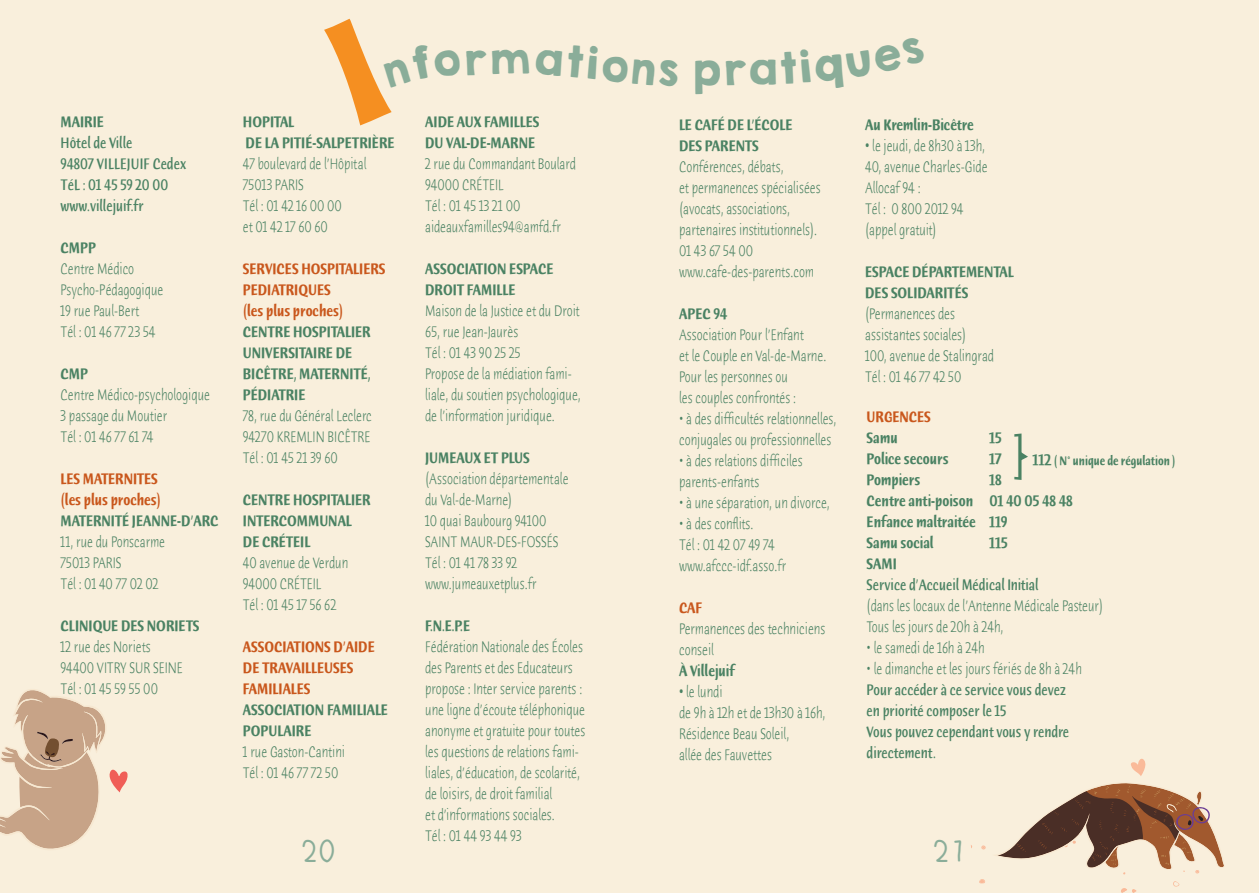
<style>
.page{position:relative;width:1259px;height:893px;background:#fff}
.page>*{position:absolute;margin:0;border:0;box-sizing:border-box;transform-origin:0 0}
.t1{font:30px "Futura Handwritten";color:#8aad99}
.t2{font:300 16.5px/21px "Humana Sans ITC";color:#4a8263;scale:.75 1}
.t3{font:16.5px/21px "Humana Sans ITCTT Bold";color:#4a8263;scale:.75 1}
.t4{font:500 16.5px/21px "Humana Sans ITC";color:#4a8263;scale:.75 1}
.t5{font:16.5px/21px "Humana Sans ITCTT Bold";color:#c9571c;scale:.75 1}
.t6{font:13.5px "Humana Sans ITCTT Bold";color:#4a8263;scale:.75 1}
.s1{font-family:"Humana Sans ITCTT Bold";font-weight:400}
.s2{font-size:16.5px}
</style>
<div class="page">
<div style="left:629px;top:0;width:630px;height:893px;background:#f9efdc"></div>
<div style="left:0;top:0;width:629px;height:893px;background:#f9efdc"></div>
<svg style="left:0;top:689px;width:128px;height:161px"></svg>
<svg style="left:979px;top:879px;width:6px;height:5px"></svg>
<svg style="left:981px;top:845px;width:5px;height:5px"></svg>
<svg style="left:995px;top:758px;width:229px;height:135px"></svg>
<svg style="left:324px;top:18px;width:68px;height:107px"></svg>
<svg style="left:1020px;top:452px;width:8px;height:9px"></svg>
<p class="t3" style="left:61px;top:111px;width:59px">MAIRIE</p>
<p class="t4" style="left:61px;top:132px;width:169px">Hôtel de Ville<br>94807 VILLEJUIF Cedex<br>TéL : 01 45 59 20 00 www.villejuif.fr</p>
<p class="t3" style="left:61px;top:237px;width:49px">CMPP</p>
<p class="t2" style="left:61px;top:258px;width:139px">Centre Médico<br>Psycho-Pédagogique<br>19 rue Paul-Bert<br>Tél : 01 46 77 23 54</p>
<p class="t3" style="left:61px;top:363px;width:38px">CMP</p>
<p class="t2" style="left:61px;top:384px;width:201px">Centre Médico-psychologique<br>3 passage du Moutier<br>Tél : 01 46 77 61 74</p>
<p class="t5" style="left:61px;top:468px;width:135px">LES MATERNITES (les plus proches)</p>
<p class="t3" style="left:61px;top:510px;width:212px">MATERNITÉ JEANNE-D’ARC</p>
<p class="t2" style="left:61px;top:531px;width:141px">11, rue du Ponscarme<br>75013 PARIS<br>Tél : 01 40 77 02 02</p>
<p class="t3" style="left:61px;top:615px;width:187px">CLINIQUE DES NORIETS</p>
<p class="t2" style="left:61px;top:636px;width:165px">12 rue des Noriets<br>94400 VITRY SUR SEINE<br>Tél : 01 45 59 55 00</p>
<p class="t3" style="left:243px;top:111px;width:204px">HOPITAL<br>DE LA PITIÉ-SALPETRIÈRE</p>
<p class="t2" style="left:243px;top:153px;width:166px">47 boulevard de l’Hôpital<br>75013 PARIS<br>Tél : 01 42 16 00 00<br>et 01 42 17 60 60</p>
<p class="t5" style="left:243px;top:258px;width:192px">SERVICES HOSPITALIERS<br>PEDIATRIQUES<br>(les plus proches)</p>
<p class="t3" style="left:243px;top:321px;width:172px">CENTRE HOSPITALIER<br>UNIVERSITAIRE DE<br>BICÊTRE, MATERNITÉ,<br>PÉDIATRIE</p>
<p class="t2" style="left:243px;top:405px;width:173px;text-align:justify">78, rue du Général Leclerc 94270 KREMLIN BICÊTRE Tél : 01 45 21 39 60</p>
<p class="t3" style="left:243px;top:489px;width:172px">CENTRE HOSPITALIER<br>INTERCOMMUNAL<br>DE CRÉTEIL</p>
<p class="t2" style="left:243px;top:552px;width:142px">40 avenue de Verdun<br>94000 CRÉTEIL<br>Tél : 01 45 17 56 62</p>
<p class="t5" style="left:243px;top:636px;width:177px">ASSOCIATIONS D’AIDE<br>DE TRAVAILLEUSES<br>FAMILIALES</p>
<p class="t3" style="left:243px;top:699px;width:195px">ASSOCIATION FAMILIALE<br>POPULAIRE</p>
<p class="t2" style="left:243px;top:741px;width:138px">1 rue Gaston-Cantini<br>Tél : 01 46 77 72 50</p>
<p class="t3" style="left:679px;top:114px;width:153px">LE CAFÉ DE L’ÉCOLE<br>DES PARENTS</p>
<p class="t2" style="left:679px;top:156px;width:190px">Conférences, débats,<br>et permanences spécialisées (avocats, associations, partenaires institutionnels).<br>01 43 67 54 00 www.cafe-des-parents.com</p>
<p class="t3" style="left:679px;top:303px;width:66px">APEC 94</p>
<p class="t2" style="left:679px;top:324px;width:198px">Association Pour l’Enfant<br>et le Couple en Val-de-Marne.<br>Pour les personnes ou<br>les couples confrontés :</p>
<p class="t2" style="left:679px;top:408px;width:211px">• à des difficultés relationnelles, conjugales ou professionnelles</p>
<p class="t2" style="left:679px;top:451px;width:166px">• à des relations difficiles parents-enfants</p>
<p class="t2" style="left:679px;top:493px;width:202px">• à une séparation, un divorce,</p>
<p class="t2" style="left:679px;top:514px;width:144px">• à des conflits.<br>Tél : 01 42 07 49 74 www.afccc-idf.asso.fr</p>
<p class="t5" style="left:679px;top:598px;width:32px">CAF</p>
<p class="t2" style="left:679px;top:619px;width:197px">Permanences des techniciens conseil</p>
<p class="t3" style="left:679px;top:661px;width:75px">À Villejuif</p>
<p class="t2" style="left:679px;top:682px;width:197px"><span class="s1">•</span> le lundi<br>de 9h à 12h et de 13h30 à 16h,<br>Résidence Beau Soleil,<br>allée des Fauvettes</p>
<p class="t3" style="left:425px;top:111px;width:154px">AIDE AUX FAMILLES<br>DU VAL-DE-MARNE</p>
<p class="t2" style="left:425px;top:153px;width:202px">2 rue du Commandant Boulard<br>94000 CRÉTEIL<br>Tél : 01 45 13 21 00 aideauxfamilles94@amfd.fr</p>
<p class="t3" style="left:425px;top:258px;width:173px">ASSOCIATION ESPACE<br>DROIT FAMILLE</p>
<p class="t2" style="left:425px;top:300px;width:209px">Maison de la Justice et du Droit<br>65, rue Jean-Jaurès<br>Tél : 01 43 90 25 25<br>Propose de la médiation fami&shy;liale, du soutien psychologique, de l’information juridique.</p>
<p class="t3" style="left:425px;top:447px;width:141px">JUMEAUX ET PLUS</p>
<p class="t2" style="left:425px;top:468px;width:193px">(Association départementale du Val-de-Marne)<br>10 quai Baubourg 94100<br>SAINT MAUR-DES-FOSSÉS<br>Tél : 01 41 78 33 92 www.jumeauxetplus.fr</p>
<p class="t3" style="left:425px;top:615px;width:61px">F.N.E.P.E</p>
<p class="t2" style="left:425px;top:636px;width:215px">Fédération Nationale des Écoles des Parents et des Educateurs propose : Inter service parents : une ligne d’écoute téléphonique anonyme et gratuite pour toutes les questions de relations fami&shy;liales, d’éducation, de scolarité, de loisirs, de droit familial<br>et d’informations sociales.<br>Tél : 01 44 93 44 93</p>
<p class="t3" style="left:865px;top:115px;width:146px">Au Kremlin-Bicêtre</p>
<p class="t2" style="left:865px;top:136px;width:165px"><span class="s1">•</span> le jeudi, de 8h30 à 13h,<br>40, avenue Charles-Gide<br>Allocaf 94 :<br>Tél : 0 800 2012 94 (appel gratuit)</p>
<p class="t3" style="left:865px;top:262px;width:200px">ESPACE DÉPARTEMENTAL<br>DES SOLIDARITÉS</p>
<p class="t2" style="left:865px;top:304px;width:173px">(Permanences des assistantes sociales)<br>100, avenue de Stalingrad<br>Tél : 01 46 77 42 50</p>
<p class="t5" style="left:866px;top:407px;width:87px">URGENCES</p>
<p class="t3" style="left:866px;top:428px;width:43px">Samu</p>
<p class="t3" style="left:989px;top:428px;width:18px">15</p>
<p class="t3" style="left:866px;top:449px;width:111px">Police secours</p>
<p class="t3" style="left:989px;top:449px;width:17px">17</p>
<p class="t3" style="left:866px;top:470px;width:73px">Pompiers</p>
<p class="t6" style="left:1033px;top:453px;width:192px"><span class="s2">112</span> ( N° unique de régulation )</p>
<p class="t3" style="left:866px;top:470px;width:276px;text-indent:123px">18<br>Centre anti-poison 01 40 05 48 48<br>Enfance maltraitée 119<br>Samu social</p>
<p class="t3" style="left:989px;top:533px;width:26px">115</p>
<p class="t3" style="left:866px;top:554px;width:42px">SAMI</p>
<p class="t4" style="left:866px;top:575px;width:230px">Service d’Accueil Médical Initial</p>
<p class="t2" style="left:866px;top:596px;width:317px">(dans les locaux de l’Antenne Médicale Pasteur)<br>Tous les jours de 20h à 24h,</p>
<p class="t2" style="left:866px;top:638px;width:159px">• le samedi de 16h à 24h</p>
<p class="t2" style="left:866px;top:659px;width:288px">• le dimanche et les jours fériés de 8h à 24h</p>
<p class="t4" style="left:866px;top:680px;width:272px">Pour accéder à ce service vous devez en priorité composer le 15<br>Vous pouvez cependant vous y rendre directement.</p>
<h1 class="t1" style="left:301px;top:833px;width:37px">20</h1>
<h1 class="t1" style="left:932px;top:833px;width:33px">21</h1>
</div>
